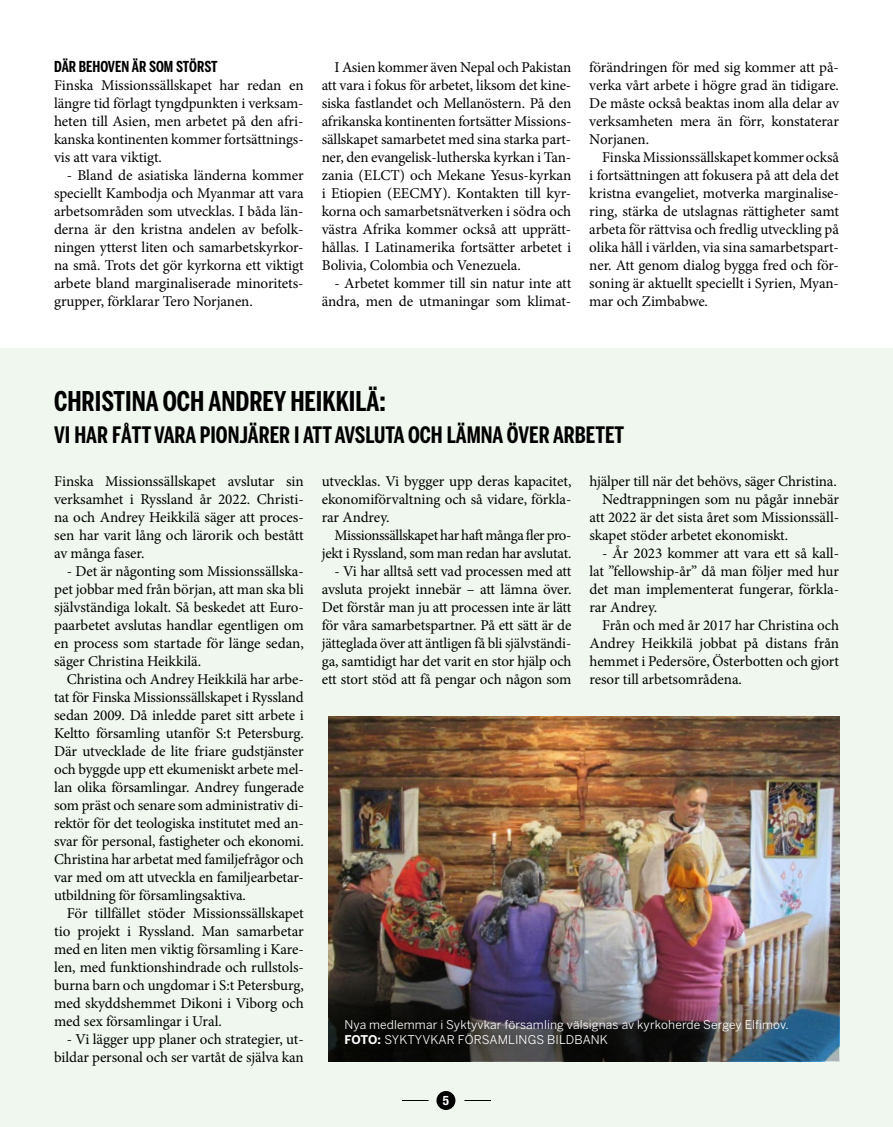
<style>
.page{position:relative;width:893px;height:1127px;background:#fff}
.page>*{position:absolute;margin:0;border:0;box-sizing:border-box;transform-origin:0 0}
.Rubrik_SANS_15pt{font:700 27px "Benton Sans Comp";color:#000}
.Rubrik_SANS_15pt-2{font:700 22.5px "Benton Sans Comp";color:#000}
.Brödtext_indrag{font:15px/18px "Minion Pro";letter-spacing:-.01em;color:#000;text-align:justify}
.Brödtext{font:15px/18px "Minion Pro";letter-spacing:-.005em;color:#000;text-align:justify}
.Mellanrubrik{font:700 15px "Benton Sans Comp";color:#000}
.t1{font:700 condensed 13.05px "Helvetica Neue LT Std";color:#fff}
.NEW_Bildtext{font:12px/15px "Benton Sans";letter-spacing:.01em;color:#fff}
.s1{font-weight:700}
</style>
<div class="page">
<div style="left:0;top:349px;width:893px;height:778px;background:#eff7ee"></div>
<img style="left:329px;top:717px;width:510px;height:266px">
<img style="left:329px;top:983px;width:510px;height:78px">
<div style="left:436px;top:1091px;width:19px;height:19px;background:#000;border-radius:50%"></div>
<svg style="left:402px;top:1100px;width:27px;height:1px"></svg>
<svg style="left:464px;top:1100px;width:27px;height:1px"></svg>
<div style="left:334px;top:1009px;width:463px;height:47px;background:#000;opacity:.25"></div>
<p class="Mellanrubrik" style="left:54px;top:58px;width:165px">DÄR BEHOVEN ÄR SOM STÖRST</p>
<p class="Brödtext" style="left:54px;top:76px;width:251px">Finska Missionssällskapet har redan en längre tid förlagt tyngdpunkten i verksam&shy;heten till Asien, men arbetet på den afri&shy;kanska kontinenten kommer fortsättnings&shy;vis att vara viktigt.</p>
<p class="Brödtext_indrag" style="left:54px;top:166px;width:251px;text-indent:13px">- Bland de asiatiska länderna kommer speciellt Kambodja och Myanmar att vara arbetsområden som utvecklas. I båda län&shy;derna är den kristna andelen av befolk&shy;ningen ytterst liten och samarbetskyrkor&shy;na små. Trots det gör kyrkorna ett viktigt arbete bland marginaliserade minoritets&shy;grupper, förklarar Tero Norjanen.</p>
<p class="Brödtext_indrag" style="left:322px;top:58px;width:251px;text-indent:13px">I Asien kommer även Nepal och Pakistan att vara i fokus för arbetet, liksom det kine&shy;siska fastlandet och Mellanöstern. På den afrikanska kontinenten fortsätter Missions&shy;sällskapet samarbetet med sina starka part&shy;ner, den evangelisk-lutherska kyrkan i Tan&shy;zania (ELCT) och Mekane Yesus-kyrkan i Etiopien (EECMY). Kontakten till kyr&shy;korna och samarbetsnätverken i södra och västra Afrika kommer också att upprätt&shy;hållas. I Latinamerika fortsätter arbetet i Bolivia, Colombia och Venezuela.</p>
<p class="Brödtext_indrag" style="left:322px;top:274px;width:251px;text-align:right">- Arbetet kommer till sin natur inte att ändra, men de utmaningar som klimat-</p>
<p class="Brödtext_indrag" style="left:589px;top:58px;width:251px">förändringen för med sig kommer att på&shy;verka vårt arbete i högre grad än tidigare.<br>De måste också beaktas inom alla delar av verksamheten mera än förr, konstaterar Norjanen.</p>
<p class="Brödtext_indrag" style="left:589px;top:148px;width:251px;text-indent:13px">Finska Missionssällskapet kommer också i fortsättningen att fokusera på att dela det kristna evangeliet, motverka marginalise&shy;ring, stärka de utslagnas rättigheter samt arbeta för rättvisa och fredlig utveckling på olika håll i världen, via sina samarbetspart&shy;ner. Att genom dialog bygga fred och för&shy;soning är aktuellt speciellt i Syrien, Myan&shy;mar och Zimbabwe.</p>
<p class="Rubrik_SANS_15pt" style="left:54px;top:386px;width:333px">CHRISTINA OCH ANDREY HEIKKILÄ:</p>
<p class="Rubrik_SANS_15pt-2" style="left:54px;top:422px;width:571px">VI HAR FÅTT VARA PIONJÄRER I ATT AVSLUTA OCH LÄMNA ÖVER ARBETET</p>
<p class="Brödtext" style="left:54px;top:472px;width:251px">Finska Missionssällskapet avslutar sin verksamhet i Ryssland år 2022. Christi&shy;na och Andrey Heikkilä säger att proces&shy;sen har varit lång och lärorik och bestått av många faser.</p>
<p class="Brödtext_indrag" style="left:54px;top:562px;width:251px;text-indent:13px">- Det är någonting som Missionssällska&shy;pet jobbar med från början, att man ska bli självständiga lokalt. Så beskedet att Euro&shy;paarbetet avslutas handlar egentligen om en process som startade för länge sedan, säger Christina Heikkilä.</p>
<p class="Brödtext_indrag" style="left:54px;top:670px;width:251px;text-indent:13px">Christina och Andrey Heikkilä har arbe&shy;tat för Finska Missionssällskapet i Ryssland sedan 2009. Då inledde paret sitt arbete i Keltto församling utanför S:t Petersburg.<br>Där utvecklade de lite friare gudstjänster och byggde upp ett ekumeniskt arbete mel&shy;lan olika församlingar. Andrey fungerade som präst och senare som administrativ di&shy;rektör för det teologiska institutet med an&shy;svar för personal, fastigheter och ekonomi.<br>Christina har arbetat med familjefrågor och var med om att utveckla en familjearbetar&shy;utbildning för församlingsaktiva.</p>
<p class="Brödtext_indrag" style="left:54px;top:904px;width:251px;text-indent:13px">För tillfället stöder Missionssällskapet tio projekt i Ryssland. Man samarbetar med en liten men viktig församling i Kare&shy;len, med funktionshindrade och rullstols&shy;burna barn och ungdomar i S:t Petersburg, med skyddshemmet Dikoni i Viborg och med sex församlingar i Ural.</p>
<p class="Brödtext_indrag" style="left:54px;top:1030px;width:251px;text-align:right">- Vi lägger upp planer och strategier, ut&shy;bildar personal och ser vartåt de själva kan</p>
<p class="Brödtext_indrag" style="left:322px;top:472px;width:251px">utvecklas. Vi bygger upp deras kapacitet, ekonomiförvaltning och så vidare, förkla&shy;rar Andrey.</p>
<p class="Brödtext_indrag" style="left:322px;top:526px;width:251px;text-align:right">Missionssällskapet har haft många fler pro&shy;jekt i Ryssland, som man redan har avslutat.</p>
<p class="Brödtext_indrag" style="left:322px;top:562px;width:251px;text-indent:13px">- Vi har alltså sett vad processen med att avsluta projekt innebär – att lämna över.<br>Det förstår man ju att processen inte är lätt för våra samarbetspartner. På ett sätt är de jätteglada över att äntligen få bli självständi&shy;ga, samtidigt har det varit en stor hjälp och ett stort stöd att få pengar och någon som</p>
<p class="Brödtext_indrag" style="left:589px;top:472px;width:249px">hjälper till när det behövs, säger Christina.</p>
<p class="Brödtext_indrag" style="left:589px;top:490px;width:251px;text-indent:13px">Nedtrappningen som nu pågår innebär att 2022 är det sista året som Missionssäll&shy;skapet stöder arbetet ekonomiskt.</p>
<p class="Brödtext_indrag" style="left:589px;top:544px;width:251px;text-indent:13px">- År 2023 kommer att vara ett så kal - lat ”fellowship-år” då man följer med hur det man implementerat fungerar, förkla&shy;rar Andrey.</p>
<p class="Brödtext_indrag" style="left:589px;top:616px;width:251px;text-indent:13px">Från och med år 2017 har Christina och Andrey Heikkilä jobbat på distans från hemmet i Pedersöre, Österbotten och gjort resor till arbetsområdena.</p>
<p class="NEW_Bildtext" style="left:344px;top:1017px;width:446px">Nya medlemmar i Syktyvkar församling välsignas av kyrkoherde Sergey Elfimov.<br><span class="s1">FOTO:</span> SYKTYVKAR FÖRSAMLINGS BILDBANK</p>
<p class="t1" style="left:443px;top:1092px;width:8px">5</p>
</div>
